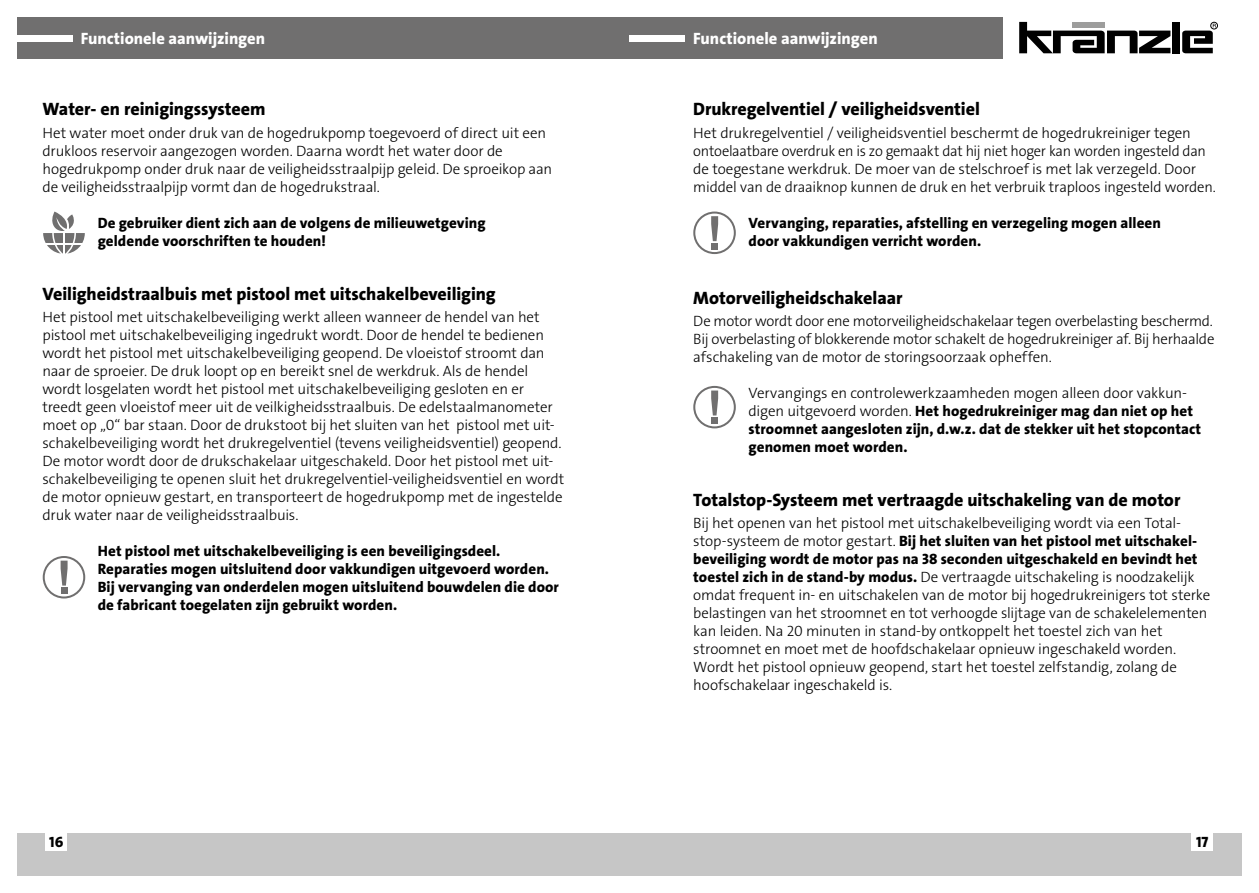
<style>
.page{position:relative;width:1259px;height:893px;background:#fff}
.page>*{position:absolute;margin:0;border:0;box-sizing:border-box;transform-origin:0 0}
.t1{font:18px "The Sans LP8 Ex Bld";letter-spacing:-.005em;color:#000}
.t2{font:16.5px "The Sans LP8 Ex Bld";color:#fff}
.t3{font:15px/18px "The Sans LP3 Lig";letter-spacing:-.01em;color:#000}
.t4{font:15px/18px "The Sans LP8 Ex Bld";letter-spacing:.005em;color:#000}
.s1{font-family:"The Sans LP3 Lig"}
.s2{font-family:"The Sans LP8 Ex Bld"}
</style>
<div class="page">
<div style="left:629px;top:833px;width:613px;height:43px;background:#c6c6c6"></div>
<div style="left:17px;top:833px;width:612px;height:43px;background:#c6c6c6"></div>
<div style="left:1191px;top:833px;width:22px;height:18px;background:#fff"></div>
<div style="left:46px;top:833px;width:21px;height:18px;background:#fff"></div>
<div style="left:17px;top:17px;width:985px;height:41px;background:#706f6f"></div>
<div style="left:17px;top:35px;width:55px;height:6px;background:#fff"></div>
<div style="left:629px;top:35px;width:56px;height:6px;background:#fff"></div>
<svg style="left:1019px;top:22px;width:151px;height:31px"></svg>
<div style="left:1172px;top:22px;width:7px;height:31px;background:#000"></div>
<div style="left:1210px;top:22px;width:7px;height:7px;border:1px solid #000;border-radius:50%"></div>
<svg style="left:1182px;top:24px;width:34px;height:29px"></svg>
<svg style="left:43px;top:212px;width:42px;height:42px"></svg>
<svg style="left:43px;top:556px;width:42px;height:42px"></svg>
<svg style="left:693px;top:212px;width:43px;height:42px"></svg>
<div style="left:711px;top:243px;width:7px;height:7px;background:#706f6f"></div>
<svg style="left:693px;top:386px;width:43px;height:42px"></svg>
<div style="left:711px;top:417px;width:7px;height:7px;background:#706f6f"></div>
<p class="t2" style="left:81px;top:28px;width:186px">Functionele aanwijzingen</p>
<p class="t2" style="left:693px;top:28px;width:186px">Functionele aanwijzingen</p>
<p class="t1" style="left:42px;top:98px;width:225px">Water- en reinigingssysteem</p>
<p class="t3" style="left:42px;top:124px;width:511px">Het water moet onder druk van de hogedrukpomp toegevoerd of direct uit een drukloos reservoir aangezogen worden. Daarna wordt het water door de hogedrukpomp onder druk naar de veiligheidsstraalpijp geleid. De sproeikop aan de veiligheidsstraalpijp vormt dan de hogedrukstraal.</p>
<p class="t4" style="left:98px;top:214px;width:389px">De gebruiker dient zich aan de volgens de milieuwetgeving geldende voorschriften te houden!</p>
<p class="t1" style="left:42px;top:282px;width:455px">Veiligheidstraalbuis met pistool met uitschakelbeveiliging</p>
<p class="t3" style="left:42px;top:308px;width:523px">Het pistool met uitschakelbeveiliging werkt alleen wanneer de hendel van het pistool met uitschakelbeveiliging ingedrukt wordt. Door de hendel te bedienen wordt het pistool met uitschakelbeveiliging geopend. De vloeistof stroomt dan naar de sproeier. De druk loopt op en bereikt snel de werkdruk. Als de hendel wordt losgelaten wordt het pistool met uitschakelbeveiliging gesloten en er treedt geen vloeistof meer uit de veilkigheidsstraalbuis. De edelstaalmanometer moet op „0“ bar staan. Door de drukstoot bij het sluiten van het pistool met uit&shy;schakelbeveiliging wordt het drukregelventiel (tevens veiligheidsventiel) geopend.<br>De motor wordt door de drukschakelaar uitgeschakeld. Door het pistool met uit&shy;schakelbeveiliging te openen sluit het drukregelventiel-veiligheidsventiel en wordt de motor opnieuw gestart, en transporteert de hogedrukpomp met de ingestelde druk water naar de veiligheidsstraalbuis.</p>
<p class="t4" style="left:98px;top:542px;width:463px">Het pistool met uitschakelbeveiliging is een beveiligingsdeel.<br>Reparaties mogen uitsluitend door vakkundigen uitgevoerd worden.<br>Bij vervanging van onderdelen mogen uitsluitend bouwdelen die door de fabricant toegelaten zijn gebruikt worden.</p>
<p class="t1" style="left:693px;top:98px;width:288px">Drukregelventiel / veiligheidsventiel</p>
<p class="t3" style="left:693px;top:124px;width:524px">Het drukregelventiel / veiligheidsventiel beschermt de hogedrukreiniger tegen ontoelaatbare overdruk en is zo gemaakt dat hij niet hoger kan worden ingesteld dan de toegestane werkdruk. De moer van de stelschroef is met lak verzegeld. Door middel van de draaiknop kunnen de druk en het verbruik traploos ingesteld worden.</p>
<p class="t4" style="left:748px;top:214px;width:414px">Vervanging, reparaties, afstelling en verzegeling mogen alleen door vakkundigen verricht worden.</p>
<p class="t1" style="left:693px;top:286px;width:211px">Motorveiligheidschakelaar</p>
<p class="t3" style="left:693px;top:312px;width:523px;text-align:justify">De motor wordt door ene motorveiligheidschakelaar tegen overbelasting beschermd.<br>Bij overbelasting of blokkerende motor schakelt de hogedrukreiniger af. Bij herhaalde afschakeling van de motor de storingsoorzaak opheffen.</p>
<p class="t3" style="left:748px;top:384px;width:440px">Vervangings en controlewerkzaamheden mogen alleen door vakkun-</p>
<p class="t4" style="left:748px;top:402px;width:454px"><span class="s1">digen uitgevoerd worden.</span> Het hogedrukreiniger mag dan niet op het stroomnet aangesloten zijn, d.w.z. dat de stekker uit het stopcontact genomen moet worden.</p>
<p class="t1" style="left:693px;top:488px;width:488px">Totalstop-Systeem met vertraagde uitschakeling van de motor</p>
<p class="t3" style="left:693px;top:514px;width:489px">Bij het openen van het pistool met uitschakelbeveiliging wordt via een Total-</p>
<p class="t4" style="left:693px;top:532px;width:506px"><span class="s1">stop-systeem de motor gestart.</span> Bij het sluiten van het pistool met uitschakel&shy;beveiliging wordt de motor pas na 38 seconden uitgeschakeld en bevindt het</p>
<p class="t3" style="left:693px;top:568px;width:518px"><span class="s2">toestel zich in de stand-by modus.</span> De vertraagde uitschakeling is noodzakelijk omdat frequent in- en uitschakelen van de motor bij hogedrukreinigers tot sterke belastingen van het stroomnet en tot verhoogde slijtage van de schakelelementen kan leiden. Na 20 minuten in stand-by ontkoppelt het toestel zich van het stroomnet en moet met de hoofdschakelaar opnieuw ingeschakeld worden.<br>Wordt het pistool opnieuw geopend, start het toestel zelfstandig, zolang de hoofschakelaar ingeschakeld is.</p>
<p class="t4" style="left:49px;top:833px;width:16px">16</p>
<p class="t4" style="left:1196px;top:833px;width:14px">17</p>
</div>
